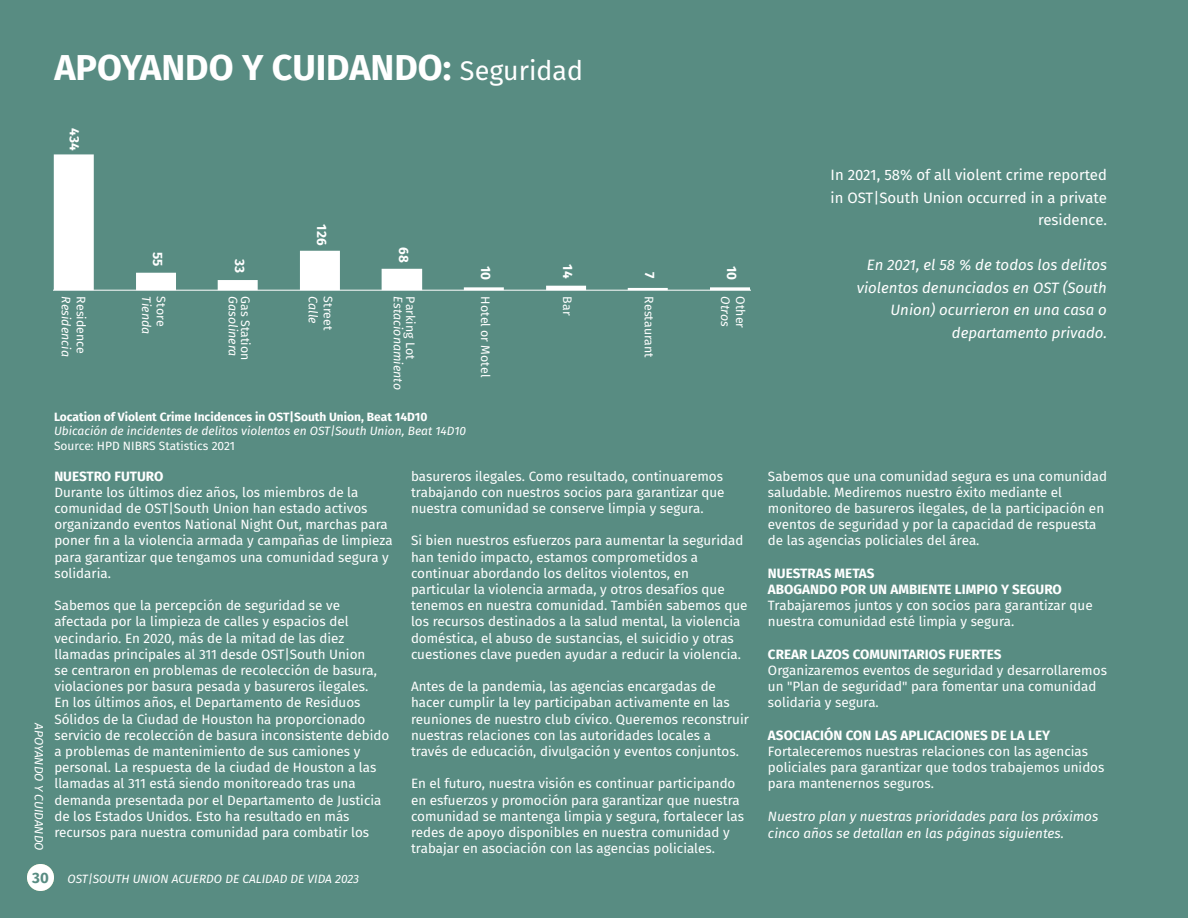
<style>
.page{position:relative;width:1188px;height:918px;background:#588c82}
.page>*{position:absolute;margin:0;border:0;box-sizing:border-box;transform-origin:0 0}
.t1{font:700 36px "Fira Sans";color:#fff}
.t2{font:italic 15px/22.5px "Fira Sans";color:#fff;text-align:right}
.t3{font:15px/22.5px "Fira Sans";color:#fff;text-align:right}
.t4{font:700 15px "Fira Sans";color:#588c82}
.t5{font:13.5px/16.2px "Fira Sans";color:#fff}
.t6{font:700 13.5px "Fira Sans";color:#fff}
.t7{font:italic 13.5px/16.5px "Fira Sans";color:#fff}
.t8{font:12.45px "Fira Sans";color:#fff}
.t9{font:italic 12.45px "Fira Sans";color:#fff}
.t10{font:italic 12px "Fira Sans";color:#fff}
.t11{font:700 12px "Fira Sans";color:#fff}
.t12{font:12px "Fira Sans";color:#fff}
.s1{font-weight:400;font-size:27px}
.s2{font-weight:400;font-size:12px;color:#fff}
</style>
<div class="page">
<div style="left:27px;top:864px;width:27px;height:27px;background:#fff;border-radius:50%"></div>
<svg style="left:54px;top:154px;width:696px;height:136px"></svg>
<hr style="left:54px;top:290px;width:696px;height:1px;background:#fff">
<p class="t1" style="left:54px;top:37px;width:530px">APOYANDO Y CUIDANDO: <span class="s1">Seguridad</span></p>
<p class="t6" style="left:86px;top:128px;width:24px;rotate:90deg">434</p>
<p class="t6" style="left:169px;top:252px;width:16px;rotate:90deg">55</p>
<p class="t6" style="left:251px;top:259px;width:16px;rotate:90deg">33</p>
<p class="t6" style="left:333px;top:224px;width:22px;rotate:90deg">126</p>
<p class="t6" style="left:415px;top:247px;width:17px;rotate:90deg">68</p>
<p class="t6" style="left:497px;top:266px;width:16px;rotate:90deg">10</p>
<p class="t6" style="left:579px;top:264px;width:15px;rotate:90deg">14</p>
<p class="t6" style="left:661px;top:272px;width:8px;rotate:90deg">7</p>
<p class="t6" style="left:743px;top:266px;width:16px;rotate:90deg">10</p>
<p class="t10" style="left:48px;top:723px;width:129px;rotate:90deg">APOYANDO Y CUIDANDO</p>
<p class="t9" style="left:76px;top:296px;width:62px;rotate:90deg">Residencia</p>
<p class="t8" style="left:90px;top:296px;width:59px;rotate:90deg">Residence</p>
<p class="t9" style="left:156px;top:296px;width:39px;rotate:90deg">Tienda</p>
<p class="t8" style="left:171px;top:296px;width:31px;rotate:90deg">Store</p>
<p class="t9" style="left:242px;top:296px;width:62px;rotate:90deg">Gasolinera</p>
<p class="t8" style="left:255px;top:296px;width:65px;rotate:90deg">Gas Station</p>
<p class="t9" style="left:323px;top:296px;width:29px;rotate:90deg">Calle</p>
<p class="t8" style="left:338px;top:296px;width:35px;rotate:90deg">Street</p>
<p class="t9" style="left:408px;top:296px;width:95px;rotate:90deg">Estacionamiento</p>
<p class="t8" style="left:420px;top:296px;width:65px;rotate:90deg">Parking Lot</p>
<p class="t8" style="left:495px;top:296px;width:82px;rotate:90deg">Hotel or Motel</p>
<p class="t8" style="left:577px;top:296px;width:20px;rotate:90deg">Bar</p>
<p class="t8" style="left:659px;top:296px;width:63px;rotate:90deg">Restaurant</p>
<p class="t9" style="left:735px;top:296px;width:32px;rotate:90deg">Otros</p>
<p class="t8" style="left:750px;top:296px;width:33px;rotate:90deg">Other</p>
<p class="t11" style="left:54px;top:407px;width:375px">Location of Violent Crime Incidences in OST|South Union, Beat 14D10</p>
<p class="t10" style="left:54px;top:422px;width:414px">Ubicación de incidentes de delitos violentos en OST|South Union, Beat 14D10</p>
<p class="t12" style="left:54px;top:437px;width:182px">Source: HPD NIBRS Statistics 2021</p>
<p class="t6" style="left:54px;top:465px;width:111px">NUESTRO FUTURO</p>
<p class="t5" style="left:54px;top:484px;width:340px">Durante los últimos diez años, los miembros de la comunidad de OST|South Union han estado activos organizando eventos National Night Out, marchas para poner fin a la violencia armada y campañas de limpieza para garantizar que tengamos una comunidad segura y solidaria.</p>
<p class="t5" style="left:54px;top:597px;width:336px">Sabemos que la percepción de seguridad se ve afectada por la limpieza de calles y espacios del vecindario. En 2020, más de la mitad de las diez llamadas principales al 311 desde OST|South Union<br>se centraron en problemas de recolección de basura, violaciones por basura pesada y basureros ilegales.<br>En los últimos años, el Departamento de Residuos Sólidos de la Ciudad de Houston ha proporcionado servicio de recolección de basura inconsistente debido a problemas de mantenimiento de sus camiones y personal. La respuesta de la ciudad de Houston a las llamadas al 311 está siendo monitoreado tras una demanda presentada por el Departamento de Justicia de los Estados Unidos. Esto ha resultado en más recursos para nuestra comunidad para combatir los</p>
<p class="t5" style="left:411px;top:467px;width:315px;text-align:justify">basureros ilegales. Como resultado, continuaremos trabajando con nuestros socios para garantizar que nuestra comunidad se conserve limpia y segura.</p>
<p class="t5" style="left:411px;top:532px;width:338px">Si bien nuestros esfuerzos para aumentar la seguridad han tenido impacto, estamos comprometidos a continuar abordando los delitos violentos, en particular la violencia armada, y otros desafíos que tenemos en nuestra comunidad. También sabemos que los recursos destinados a la salud mental, la violencia doméstica, el abuso de sustancias, el suicidio y otras cuestiones clave pueden ayudar a reducir la violencia.</p>
<p class="t5" style="left:411px;top:678px;width:339px">Antes de la pandemia, las agencias encargadas de hacer cumplir la ley participaban activamente en las reuniones de nuestro club cívico. Queremos reconstruir nuestras relaciones con las autoridades locales a través de educación, divulgación y eventos conjuntos.</p>
<p class="t5" style="left:411px;top:775px;width:335px">En el futuro, nuestra visión es continuar participando en esfuerzos y promoción para garantizar que nuestra comunidad se mantenga limpia y segura, fortalecer las redes de apoyo disponibles en nuestra comunidad y trabajar en asociación con las agencias policiales.</p>
<p class="t4" style="left:32px;top:865px;width:18px">30<span class="s2">25</span></p>
<p class="t10" style="left:68px;top:870px;width:293px">OST|SOUTH UNION ACUERDO DE CALIDAD DE VIDA 2023</p>
<p class="t3" style="left:831px;top:164px;width:278px">In 2021, 58% of all violent crime reported in OST|South Union occurred in a private residence.</p>
<p class="t2" style="left:857px;top:254px;width:252px">En 2021, el 58 % de todos los delitos violentos denunciados en OST (South<br>Union) ocurrieron en una casa o departamento privado.</p>
<p class="t5" style="left:768px;top:467px;width:340px">Sabemos que una comunidad segura es una comunidad saludable. Mediremos nuestro éxito mediante el monitoreo de basureros ilegales, de la participación en eventos de seguridad y por la capacidad de respuesta de las agencias policiales del área.</p>
<p class="t6" style="left:768px;top:562px;width:108px">NUESTRAS METAS</p>
<p class="t6" style="left:768px;top:578px;width:295px">ABOGANDO POR UN AMBIENTE LIMPIO Y SEGURO</p>
<p class="t5" style="left:768px;top:597px;width:326px">Trabajaremos juntos y con socios para garantizar que nuestra comunidad esté limpia y segura.</p>
<p class="t6" style="left:768px;top:643px;width:235px">CREAR LAZOS COMUNITARIOS FUERTES</p>
<p class="t5" style="left:768px;top:662px;width:340px">Organizaremos eventos de seguridad y desarrollaremos un "Plan de seguridad" para fomentar una comunidad solidaria y segura.</p>
<p class="t6" style="left:768px;top:724px;width:284px">ASOCIACIÓN CON LAS APLICACIONES DE LA LEY</p>
<p class="t5" style="left:768px;top:743px;width:338px">Fortaleceremos nuestras relaciones con las agencias policiales para garantizar que todos trabajemos unidos para mantenernos seguros.</p>
<p class="t7" style="left:768px;top:808px;width:332px">Nuestro plan y nuestras prioridades para los próximos cinco años se detallan en las páginas siguientes.</p>
</div>
